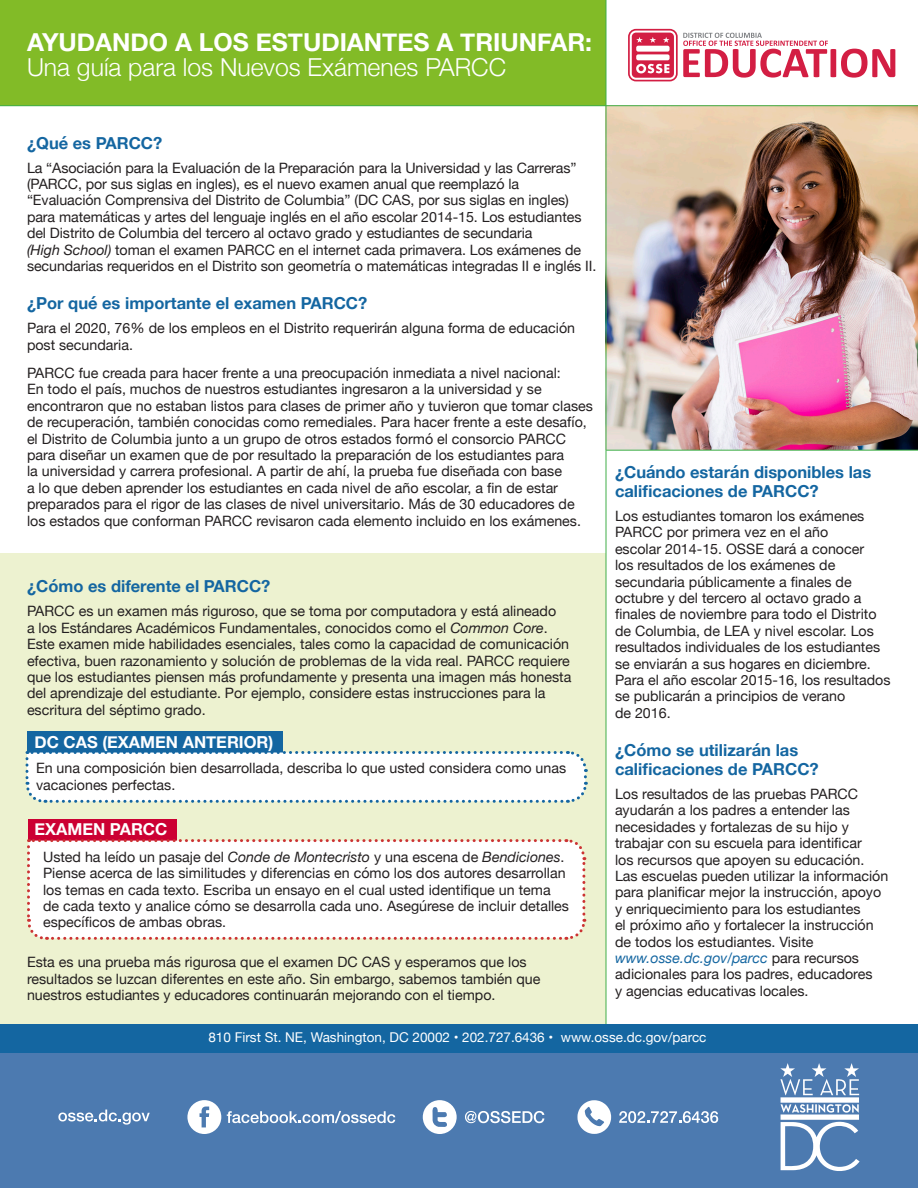
<style>
.page{position:relative;width:918px;height:1188px;background:#fff}
.page>*{position:absolute;margin:0;border:0;box-sizing:border-box;transform-origin:0 0}
.t1{font:700 24.75px/24.8px "Helvetica Neue";color:#fff}
.t2{font:700 16.5px/19px "Helvetica Neue";color:#1466a1}
.t3{font:700 16.5px "Helvetica Neue";color:#fff}
.t4{font:14.25px/16.4px "Helvetica Neue";color:#231f20}
.t5{font:13.5px "Helvetica Neue";color:#fff}
.s1{font-weight:300}
.s2{font-style:italic}
.s3{font-style:italic;color:#1466a1}
</style>
<div class="page">
<div style="left:0;top:553px;width:606px;height:479px;background:#edf2d0"></div>
<img style="left:607px;top:106px;width:311px;height:344px">
<div style="left:0;top:1039px;width:918px;height:149px;background:#4c7ab0"></div>
<div style="left:0;top:0;width:606px;height:106px;background:#82bb27"></div>
<div style="left:28px;top:819px;width:149px;height:22px;background:#c03"></div>
<svg style="left:27px;top:839px;width:560px;height:101px;background:#fcf8f7"></svg>
<div style="left:27px;top:731px;width:255px;height:22px;background:#1466a1"></div>
<svg style="left:25px;top:749px;width:563px;height:54px;background:#edf3f5"></svg>
<svg style="left:628px;top:29px;width:267px;height:52px"></svg>
<svg style="left:423px;top:1100px;width:34px;height:34px"></svg>
<svg style="left:187px;top:1100px;width:34px;height:34px"></svg>
<svg style="left:577px;top:1100px;width:34px;height:34px"></svg>
<svg style="left:58px;top:1110px;width:92px;height:15px"></svg>
<svg style="left:227px;top:1111px;width:168px;height:12px"></svg>
<svg style="left:465px;top:1111px;width:79px;height:12px"></svg>
<svg style="left:619px;top:1111px;width:99px;height:12px"></svg>
<svg style="left:780px;top:1063px;width:80px;height:108px"></svg>
<hr style="left:606px;top:0;width:1px;height:1035px;background:#40ae49">
<div style="left:0;top:1024px;width:918px;height:29px;background:#1466a1"></div>
<hr style="left:0;top:105px;width:918px;height:1px;background:#40ae49">
<hr style="left:606px;top:450px;width:312px;height:1px;background:#40ae49">
<p class="t1" style="left:27px;top:31px;width:567px">AYUDANDO A LOS ESTUDIANTES A TRIUNFAR:<br><span class="s1">Una guía para los Nuevos Exámenes PARCC</span></p>
<p class="t2" style="left:27px;top:134px;width:137px">¿Qué es PARCC?</p>
<p class="t4" style="left:27px;top:160px;width:571px">La “Asociación para la Evaluación de la Preparación para la Universidad y las Carreras” (PARCC, por sus siglas en ingles), es el nuevo examen anual que reemplazó la “Evaluación Comprensiva del Distrito de Columbia” (DC CAS, por sus siglas en ingles) para matemáticas y artes del lenguaje inglés en el año escolar 2014-15. Los estudiantes del Distrito de Columbia del tercero al octavo grado y estudiantes de secundaria<br><span class="s2">(High School)</span> toman el examen PARCC en el internet cada primavera. Los exámenes de secundarias requeridos en el Distrito son geometría o matemáticas integradas II e inglés II.</p>
<p class="t2" style="left:27px;top:294px;width:342px">¿Por qué es importante el examen PARCC?</p>
<p class="t4" style="left:27px;top:321px;width:550px">Para el 2020, 76% de los empleos en el Distrito requerirán alguna forma de educación post secundaria.</p>
<p class="t4" style="left:27px;top:366px;width:567px">PARCC fue creada para hacer frente a una preocupación inmediata a nivel nacional:<br>En todo el país, muchos de nuestros estudiantes ingresaron a la universidad y se encontraron que no estaban listos para clases de primer año y tuvieron que tomar clases de recuperación, también conocidas como remediales. Para hacer frente a este desafío, el Distrito de Columbia junto a un grupo de otros estados formó el consorcio PARCC para diseñar un examen que de por resultado la preparación de los estudiantes para<br>la universidad y carrera profesional. A partir de ahí, la prueba fue diseñada con base<br>a lo que deben aprender los estudiantes en cada nivel de año escolar, a fin de estar preparados para el rigor de las clases de nivel universitario. Más de 30 educadores de los estados que conforman PARCC revisaron cada elemento incluido en los exámenes.</p>
<p class="t2" style="left:27px;top:578px;width:245px">¿Cómo es diferente el PARCC?</p>
<p class="t4" style="left:27px;top:604px;width:546px">PARCC es un examen más riguroso, que se toma por computadora y está alineado<br>a los Estándares Académicos Fundamentales, conocidos como el <span class="s2">Common Core</span>.<br>Este examen mide habilidades esenciales, tales como la capacidad de comunicación efectiva, buen razonamiento y solución de problemas de la vida real. PARCC requiere que los estudiantes piensen más profundamente y presenta una imagen más honesta del aprendizaje del estudiante. Por ejemplo, considere estas instrucciones para la escritura del séptimo grado.</p>
<p class="t3" style="left:34px;top:729px;width:240px">DC CAS (EXAMEN ANTERIOR)</p>
<p class="t4" style="left:36px;top:761px;width:532px">En una composición bien desarrollada, describa lo que usted considera como unas vacaciones perfectas.</p>
<p class="t3" style="left:34px;top:816px;width:134px">EXAMEN PARCC</p>
<p class="t4" style="left:43px;top:849px;width:528px">Usted ha leído un pasaje del <span class="s2">Conde de Montecristo</span> y una escena de <span class="s2">Bendiciones</span>.<br>Piense acerca de las similitudes y diferencias en cómo los dos autores desarrollan los temas en cada texto. Escriba un ensayo en el cual usted identifique un tema de cada texto y analice cómo se desarrolla cada uno. Asegúrese de incluir detalles específicos de ambas obras.</p>
<p class="t4" style="left:27px;top:955px;width:515px">Esta es una prueba más rigurosa que el examen DC CAS y esperamos que los resultados se luzcan diferentes en este año. Sin embargo, sabemos también que nuestros estudiantes y educadores continuarán mejorando con el tiempo.</p>
<p class="t2" style="left:615px;top:463px;width:258px">¿Cuándo estarán disponibles las calificaciones de PARCC?</p>
<p class="t4" style="left:615px;top:509px;width:277px">Los estudiantes tomaron los exámenes PARCC por primera vez en el año<br>escolar 2014-15. OSSE dará a conocer<br>los resultados de los exámenes de secundaria públicamente a finales de octubre y del tercero al octavo grado a finales de noviembre para todo el Distrito de Columbia, de LEA y nivel escolar. Los resultados individuales de los estudiantes se enviarán a sus hogares en diciembre.<br>Para el año escolar 2015-16, los resultados se publicarán a principios de verano<br>de 2016.</p>
<p class="t2" style="left:615px;top:741px;width:205px">¿Cómo se utilizarán las calificaciones de PARCC?</p>
<p class="t4" style="left:615px;top:787px;width:275px">Los resultados de las pruebas PARCC ayudarán a los padres a entender las necesidades y fortalezas de su hijo y trabajar con su escuela para identificar<br>los recursos que apoyen su educación.<br>Las escuelas pueden utilizar la información para planificar mejor la instrucción, apoyo y enriquecimiento para los estudiantes<br>el próximo año y fortalecer la instrucción de todos los estudiantes. Visite <span class="s3">www.osse.dc.gov/parcc</span> para recursos adicionales para los padres, educadores<br>y agencias educativas locales.</p>
<p class="t5" style="left:208px;top:1027px;width:500px">810 First St. NE, Washington, DC 20002 • 202.727.6436 • www.osse.dc.gov/parcc</p>
</div>
